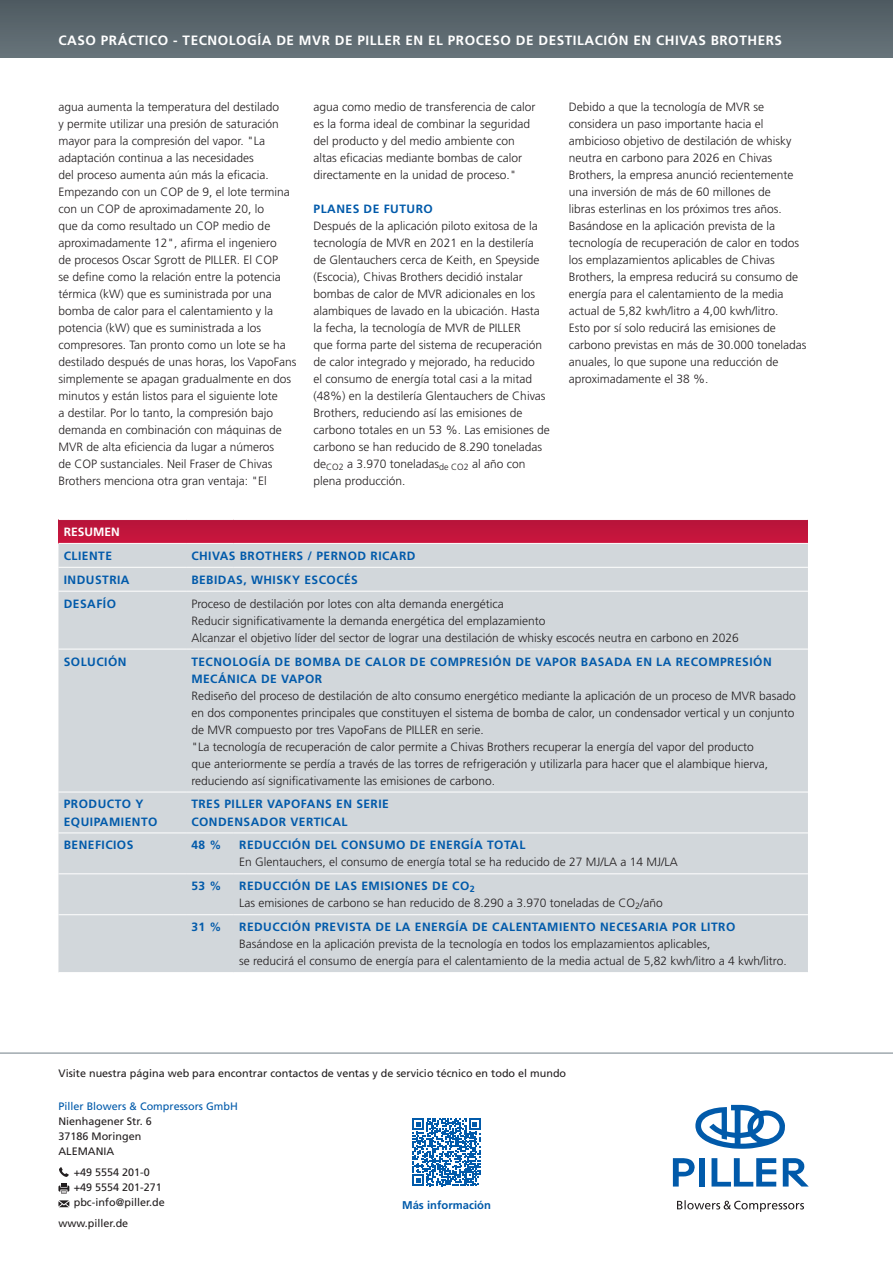
<style>
.page{position:relative;width:893px;height:1263px;background:#fff}
.page>*{position:absolute;margin:0;border:0;box-sizing:border-box;transform-origin:0 0}
.HEADLINE_RUECKSEITE{font:700 13.5px "Frutiger LT Std";letter-spacing:.04em;color:#fff}
.Copytext_9pt{font:300 12px/17px "Frutiger LT Std";color:#231f20}
.Tabelle_Copytext{font:300 12px/17px "Frutiger LT Std";color:#231f20}
.Tabelle_Copytext-2{font:700 12px/17px "Frutiger LT Std";letter-spacing:.04em;color:#015aaa}
.COPYHEAD_BLAU{font:700 12px "Frutiger LT Std";letter-spacing:.04em;color:#015aaa}
.Tabelle_Kopf{font:700 12px "Frutiger LT Std";color:#fff}
.Copytext_7_5pt{font:700 11.25px "Frutiger LT Std";color:#015aaa}
.Copy_Reg_7_2pt{font:10.8px/15.3px "Frutiger LT Std";color:#231f20}
.s1{color:#015aaa}
</style>
<div class="page">
<div style="left:0;top:0;width:893px;height:57px;background:#5b676e"></div>
<hr style="left:0;top:1052px;width:893px;height:2px;background:#88949b">
<svg style="left:695px;top:1105px;width:90px;height:44px"></svg>
<div style="left:699px;top:1158px;width:6px;height:28px;background:#015aaa"></div>
<svg style="left:673px;top:1158px;width:22px;height:28px"></svg>
<svg style="left:783px;top:1158px;width:25px;height:28px"></svg>
<svg style="left:711px;top:1158px;width:65px;height:28px"></svg>
<svg style="left:677px;top:1200px;width:127px;height:12px"></svg>
<svg style="left:59px;top:1167px;width:10px;height:10px"></svg>
<svg style="left:58px;top:1183px;width:11px;height:11px"></svg>
<svg style="left:58px;top:1200px;width:11px;height:7px"></svg>
<div style="left:58px;top:519px;width:750px;height:24px;background:#c0153c"></div>
<div style="left:58px;top:544px;width:750px;height:428px;background:#d2d7db"></div>
<hr style="left:58px;top:519px;width:128px;height:1px;background:#fff">
<hr style="left:186px;top:519px;width:48px;height:1px;background:#fff">
<hr style="left:234px;top:519px;width:574px;height:1px;background:#fff">
<hr style="left:58px;top:567px;width:128px;height:1px;background:#fff">
<hr style="left:186px;top:567px;width:48px;height:1px;background:#fff">
<hr style="left:234px;top:567px;width:574px;height:1px;background:#fff">
<hr style="left:58px;top:591px;width:128px;height:1px;background:#fff">
<hr style="left:186px;top:591px;width:48px;height:1px;background:#fff">
<hr style="left:234px;top:591px;width:574px;height:1px;background:#fff">
<hr style="left:58px;top:649px;width:128px;height:1px;background:#fff">
<hr style="left:186px;top:649px;width:48px;height:1px;background:#fff">
<hr style="left:234px;top:649px;width:574px;height:1px;background:#fff">
<hr style="left:58px;top:792px;width:128px;height:1px;background:#fff">
<hr style="left:186px;top:792px;width:48px;height:1px;background:#fff">
<hr style="left:234px;top:792px;width:574px;height:1px;background:#fff">
<hr style="left:58px;top:833px;width:128px;height:1px;background:#fff">
<hr style="left:186px;top:833px;width:48px;height:1px;background:#fff">
<hr style="left:234px;top:833px;width:574px;height:1px;background:#fff">
<hr style="left:58px;top:873px;width:128px;height:1px;background:#fff">
<hr style="left:186px;top:873px;width:48px;height:1px;background:#fff">
<hr style="left:234px;top:873px;width:574px;height:1px;background:#fff">
<hr style="left:58px;top:914px;width:128px;height:1px;background:#fff">
<hr style="left:186px;top:914px;width:48px;height:1px;background:#fff">
<hr style="left:234px;top:914px;width:574px;height:1px;background:#fff">
<svg style="left:413px;top:1118px;width:67px;height:68px"></svg>
<p class="HEADLINE_RUECKSEITE" style="left:58px;top:32px;width:725px">CASO PRÁCTICO - TECNOLOGÍA DE MVR DE PILLER EN EL PROCESO DE DESTILACIÓN EN CHIVAS BROTHERS</p>
<p class="Copytext_9pt" style="left:58px;top:99px;width:240px">agua aumenta la temperatura del destilado<br>y permite utilizar una presión de saturación mayor para la compresión del vapor. "La adaptación continua a las necesidades<br>del proceso aumenta aún más la eficacia.<br>Empezando con un COP de 9, el lote termina con un COP de aproximadamente 20, lo<br>que da como resultado un COP medio de aproximadamente 12", afirma el ingeniero<br>de procesos Oscar Sgrott de PILLER. El COP<br>se define como la relación entre la potencia térmica (kW) que es suministrada por una bomba de calor para el calentamiento y la potencia (kW) que es suministrada a los compresores. Tan pronto como un lote se ha destilado después de unas horas, los VapoFans simplemente se apagan gradualmente en dos minutos y están listos para el siguiente lote<br>a destilar. Por lo tanto, la compresión bajo demanda en combinación con máquinas de MVR de alta eficiencia da lugar a números<br>de COP sustanciales. Neil Fraser de Chivas Brothers menciona otra gran ventaja: "El</p>
<p class="Copytext_9pt" style="left:314px;top:99px;width:223px">agua como medio de transferencia de calor es la forma ideal de combinar la seguridad del producto y del medio ambiente con altas eficacias mediante bombas de calor directamente en la unidad de proceso."</p>
<p class="COPYHEAD_BLAU" style="left:314px;top:202px;width:121px">PLANES DE FUTURO</p>
<p class="Copytext_9pt" style="left:314px;top:218px;width:238px">Después de la aplicación piloto exitosa de la tecnología de MVR en 2021 en la destilería<br>de Glentauchers cerca de Keith, en Speyside (Escocia), Chivas Brothers decidió instalar bombas de calor de MVR adicionales en los alambiques de lavado en la ubicación. Hasta la fecha, la tecnología de MVR de PILLER<br>que forma parte del sistema de recuperación de calor integrado y mejorado, ha reducido<br>el consumo de energía total casi a la mitad (48%) en la destilería Glentauchers de Chivas Brothers, reduciendo así las emisiones de carbono totales en un 53 %. Las emisiones de carbono se han reducido de 8.290 toneladas de<sub>CO2</sub> a 3.970 toneladas<sub>de</sub> <sub>CO2</sub> al año con plena producción.</p>
<p class="Copytext_9pt" style="left:569px;top:99px;width:232px">Debido a que la tecnología de MVR se considera un paso importante hacia el ambicioso objetivo de destilación de whisky neutra en carbono para 2026 en Chivas Brothers, la empresa anunció recientemente una inversión de más de 60 millones de libras esterlinas en los próximos tres años.<br>Basándose en la aplicación prevista de la tecnología de recuperación de calor en todos los emplazamientos aplicables de Chivas Brothers, la empresa reducirá su consumo de energía para el calentamiento de la media actual de 5,82 kwh/litro a 4,00 kwh/litro.</p>
<p class="Copytext_9pt" style="left:569px;top:320px;width:239px">Esto por sí solo reducirá las emisiones de carbono previstas en más de 30.000 toneladas anuales, lo que supone una reducción de aproximadamente el 38 %.</p>
<p class="Tabelle_Kopf" style="left:64px;top:525px;width:58px">RESUMEN</p>
<p class="Tabelle_Copytext-2" style="left:64px;top:547px;width:50px">CLIENTE</p>
<p class="Tabelle_Copytext-2" style="left:191px;top:547px;width:226px">CHIVAS BROTHERS / PERNOD RICARD</p>
<p class="Tabelle_Copytext-2" style="left:64px;top:571px;width:67px">INDUSTRIA</p>
<p class="Tabelle_Copytext-2" style="left:191px;top:571px;width:168px">BEBIDAS, WHISKY ESCOCÉS</p>
<p class="Tabelle_Copytext-2" style="left:64px;top:595px;width:54px">DESAFÍO</p>
<p class="Tabelle_Copytext" style="left:191px;top:595px;width:314px">Proceso de destilación por lotes con alta demanda energética</p>
<p class="Tabelle_Copytext" style="left:191px;top:612px;width:356px">Reducir significativamente la demanda energética del emplazamiento</p>
<p class="Tabelle_Copytext" style="left:191px;top:629px;width:549px">Alcanzar el objetivo líder del sector de lograr una destilación de whisky escocés neutra en carbono en 2026</p>
<p class="Tabelle_Copytext-2" style="left:64px;top:653px;width:64px">SOLUCIÓN</p>
<p class="Tabelle_Copytext-2" style="left:191px;top:653px;width:582px">TECNOLOGÍA DE BOMBA DE CALOR DE COMPRESIÓN DE VAPOR BASADA EN LA RECOMPRESIÓN<br>MECÁNICA DE VAPOR</p>
<p class="Tabelle_Copytext" style="left:191px;top:687px;width:606px;text-align:justify">Rediseño del proceso de destilación de alto consumo energético mediante la aplicación de un proceso de MVR basado en dos componentes principales que constituyen el sistema de bomba de calor, un condensador vertical y un conjunto de MVR compuesto por tres VapoFans de PILLER en serie.</p>
<p class="Tabelle_Copytext" style="left:191px;top:738px;width:578px">"La tecnología de recuperación de calor permite a Chivas Brothers recuperar la energía del vapor del producto que anteriormente se perdía a través de las torres de refrigeración y utilizarla para hacer que el alambique hierva, reduciendo así significativamente las emisiones de carbono.</p>
<p class="Tabelle_Copytext-2" style="left:64px;top:796px;width:95px">PRODUCTO Y<br>EQUIPAMIENTO</p>
<p class="Tabelle_Copytext-2" style="left:191px;top:796px;width:199px">TRES PILLER VAPOFANS EN SERIE</p>
<p class="Tabelle_Copytext-2" style="left:191px;top:813px;width:158px">CONDENSADOR VERTICAL</p>
<p class="Tabelle_Copytext-2" style="left:64px;top:837px;width:71px">BENEFICIOS</p>
<p class="Tabelle_Copytext-2" style="left:191px;top:837px;width:32px">48 %</p>
<p class="Tabelle_Copytext-2" style="left:239px;top:837px;width:288px">REDUCCIÓN DEL CONSUMO DE ENERGÍA TOTAL</p>
<p class="Tabelle_Copytext" style="left:239px;top:854px;width:440px">En Glentauchers, el consumo de energía total se ha reducido de 27 MJ/LA a 14 MJ/LA</p>
<p class="Tabelle_Copytext-2" style="left:191px;top:878px;width:32px">53 %</p>
<p class="Tabelle_Copytext-2" style="left:239px;top:878px;width:237px">REDUCCIÓN DE LAS EMISIONES DE CO<sub>2</sub></p>
<p class="Tabelle_Copytext" style="left:239px;top:895px;width:425px">Las emisiones de carbono se han reducido de 8.290 a 3.970 toneladas de CO<sub>2</sub>/año</p>
<p class="Tabelle_Copytext-2" style="left:191px;top:918px;width:32px">31 %</p>
<p class="Tabelle_Copytext-2" style="left:239px;top:918px;width:498px">REDUCCIÓN PREVISTA DE LA ENERGÍA DE CALENTAMIENTO NECESARIA POR LITRO</p>
<p class="Tabelle_Copytext" style="left:239px;top:936px;width:549px">Basándose en la aplicación prevista de la tecnología en todos los emplazamientos aplicables,<br>se reducirá el consumo de energía para el calentamiento de la media actual de 5,82 kwh/litro a 4 kwh/litro.</p>
<p class="Copy_Reg_7_2pt" style="left:58px;top:1066px;width:509px">Visite nuestra página web para encontrar contactos de ventas y de servicio técnico en todo el mundo</p>
<p class="Copy_Reg_7_2pt" style="left:58px;top:1098px;width:181px"><span class="s1">Piller Blowers &amp; Compressors GmbH<br></span>Nienhagener Str. 6<br>37186 Moringen<br>ALEMANIA</p>
<p class="Copy_Reg_7_2pt" style="left:74px;top:1164px;width:93px">+49 5554 201-0 +49 5554 201-271 pbc-info@piller.de</p>
<p class="Copy_Reg_7_2pt" style="left:58px;top:1215px;width:71px">www.piller.de</p>
<p class="Copytext_7_5pt" style="left:402px;top:1198px;width:90px">Más información</p>
</div>
